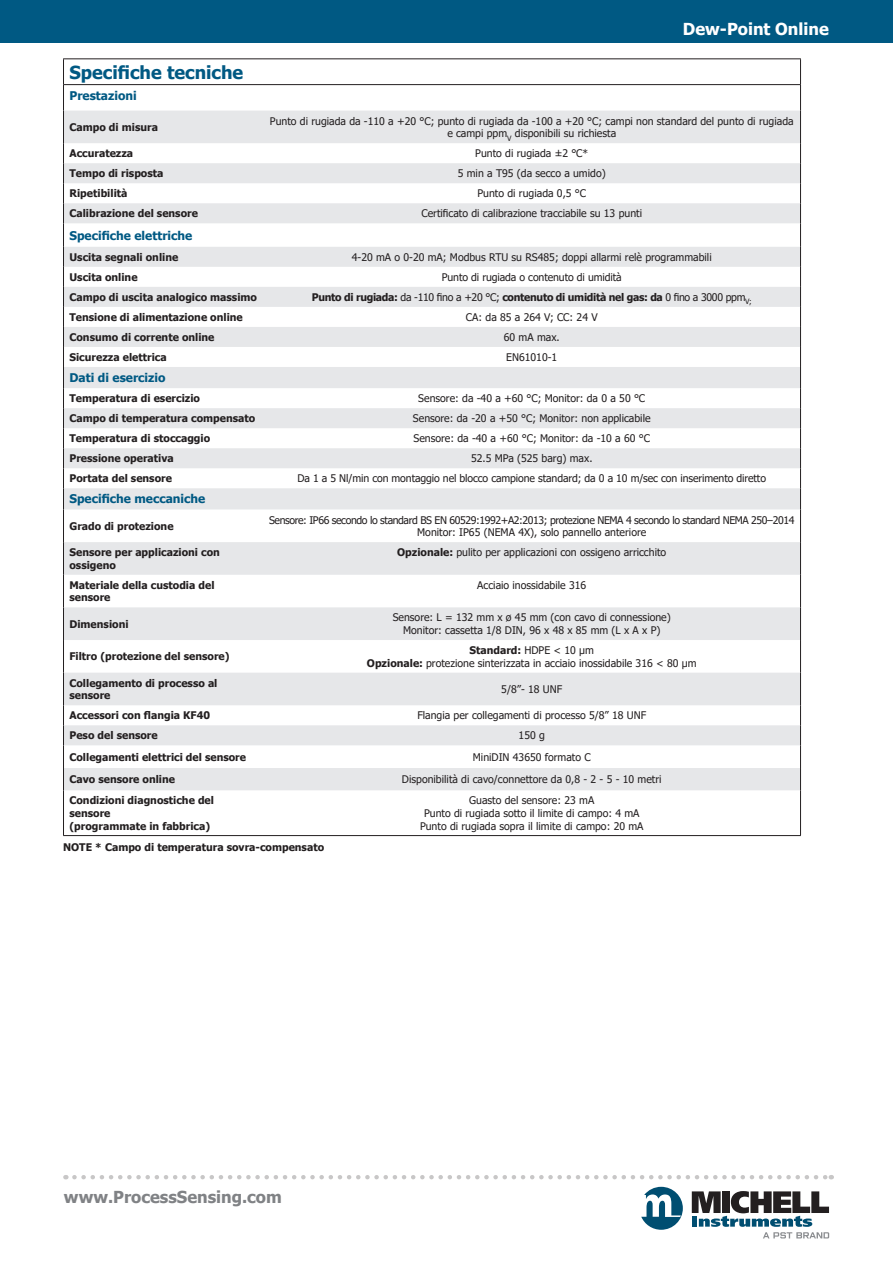
<style>
.page{position:relative;width:893px;height:1263px;background:#fff}
.page>*{position:absolute;margin:0;border:0;box-sizing:border-box;transform-origin:0 0}
.Heading_3{font:700 18px "Tahoma";color:#005983}
.t1{font:700 16.5px "Tahoma";color:#808285}
.t2{font:700 16.5px "Tahoma";color:#fff}
.Specifications_heading{font:700 12px "Tahoma";color:#005983}
.Table_text{font:10.5px/12.6px "Tahoma";color:#231f20;text-align:center}
.Table_heading{font:700 10.5px/12.6px "Tahoma";color:#231f20}
.Table_text-2{font:10.5px "Tahoma";letter-spacing:-.04em;color:#231f20}
.Table_text-3{font:700 10.5px "Tahoma";letter-spacing:-.03em;color:#231f20}
.Heading_2{font:700 10.5px "Tahoma";color:#231f20}
.Table_text-4{font:700 10.5px "Tahoma";color:#231f20}
.s1{font-weight:400}
.s2{font-weight:700}
</style>
<div class="page">
<div style="left:0;top:0;width:893px;height:43px;background:#005983"></div>
<svg style="left:74px;top:1175px;width:758px;height:4px"></svg>
<svg style="left:641px;top:1187px;width:42px;height:43px"></svg>
<svg style="left:692px;top:1191px;width:137px;height:47px"></svg>
<svg style="left:64px;top:111px;width:736px;height:679px;fill:#e6e7e9"></svg>
<hr style="left:63px;top:84px;width:200px;height:1px;background:#231f20">
<hr style="left:263px;top:84px;width:538px;height:1px;background:#231f20">
<hr style="left:63px;top:58px;width:200px;height:1px;background:#231f20">
<hr style="left:263px;top:58px;width:538px;height:1px;background:#231f20">
<svg style="left:63px;top:59px;width:1px;height:52px"></svg>
<svg style="left:800px;top:59px;width:1px;height:52px"></svg>
<hr style="left:63px;top:111px;width:1px;height:32px;background:#231f20">
<hr style="left:800px;top:111px;width:1px;height:32px;background:#231f20">
<svg style="left:800px;top:143px;width:1px;height:366px"></svg>
<svg style="left:63px;top:143px;width:1px;height:366px"></svg>
<hr style="left:63px;top:509px;width:1px;height:33px;background:#231f20">
<hr style="left:800px;top:509px;width:1px;height:33px;background:#231f20">
<hr style="left:63px;top:542px;width:1px;height:33px;background:#231f20">
<hr style="left:800px;top:542px;width:1px;height:33px;background:#231f20">
<hr style="left:63px;top:575px;width:1px;height:32px;background:#231f20">
<hr style="left:800px;top:575px;width:1px;height:32px;background:#231f20">
<hr style="left:63px;top:607px;width:1px;height:33px;background:#231f20">
<hr style="left:800px;top:607px;width:1px;height:33px;background:#231f20">
<hr style="left:63px;top:640px;width:1px;height:33px;background:#231f20">
<hr style="left:800px;top:640px;width:1px;height:33px;background:#231f20">
<hr style="left:63px;top:673px;width:1px;height:32px;background:#231f20">
<hr style="left:800px;top:673px;width:1px;height:32px;background:#231f20">
<svg style="left:63px;top:705px;width:1px;height:85px"></svg>
<svg style="left:800px;top:705px;width:1px;height:85px"></svg>
<hr style="left:63px;top:790px;width:1px;height:45px;background:#231f20">
<hr style="left:800px;top:790px;width:1px;height:45px;background:#231f20">
<hr style="left:63px;top:835px;width:200px;height:1px;background:#231f20">
<hr style="left:263px;top:835px;width:538px;height:1px;background:#231f20">
<h2 class="t2" style="left:683px;top:17px;width:147px">Dew-Point Online</h2>
<p class="Heading_3" style="left:70px;top:59px;width:175px">Specifiche tecniche</p>
<p class="Specifications_heading" style="left:70px;top:87px;width:69px">Prestazioni</p>
<p class="Table_heading" style="left:70px;top:121px;width:90px">Campo di misura</p>
<p class="Table_text" style="left:270px;top:115px;width:525px">Punto di rugiada da -110 a +20 °C; punto di rugiada da -100 a +20 °C; campi non standard del punto di rugiada e campi ppm<sub>V</sub> disponibili su richiesta</p>
<p class="Table_heading" style="left:70px;top:148px;width:65px">Accuratezza</p>
<p class="Table_text" style="left:475px;top:148px;width:115px">Punto di rugiada ±2 °C*</p>
<p class="Table_heading" style="left:70px;top:168px;width:95px">Tempo di risposta</p>
<p class="Table_text" style="left:458px;top:168px;width:149px">5 min a T95 (da secco a umido)</p>
<p class="Table_heading" style="left:70px;top:188px;width:59px">Ripetibilità</p>
<p class="Table_text" style="left:477px;top:188px;width:110px">Punto di rugiada 0,5 °C</p>
<p class="Table_heading" style="left:70px;top:208px;width:130px">Calibrazione del sensore</p>
<p class="Table_text" style="left:421px;top:208px;width:222px">Certificato di calibrazione tracciabile su 13 punti</p>
<p class="Specifications_heading" style="left:70px;top:227px;width:124px">Specifiche elettriche</p>
<p class="Table_heading" style="left:70px;top:251px;width:110px">Uscita segnali online</p>
<p class="Table_text" style="left:352px;top:251px;width:361px">4-20 mA o 0-20 mA; Modbus RTU su RS485; doppi allarmi relè programmabili</p>
<p class="Table_heading" style="left:70px;top:271px;width:70px">Uscita online</p>
<p class="Table_text" style="left:442px;top:271px;width:181px">Punto di rugiada o contenuto di umidità</p>
<p class="Table_heading" style="left:70px;top:291px;width:189px">Campo di uscita analogico massimo</p>
<p class="Table_text-3" style="left:312px;top:290px;width:441px">Punto di rugiada: <span class="s1">da -110 fino a +20 °C;</span> contenuto di umidità nel gas: da <span class="s1">0 fino a 3000 ppm</span><sub>V;</sub></p>
<p class="Table_heading" style="left:70px;top:311px;width:175px">Tensione di alimentazione online</p>
<p class="Table_text" style="left:466px;top:311px;width:133px">CA: da 85 a 264 V; CC: 24 V</p>
<p class="Table_heading" style="left:70px;top:331px;width:147px">Consumo di corrente online</p>
<p class="Table_text" style="left:504px;top:331px;width:57px">60 mA max.</p>
<p class="Table_heading" style="left:70px;top:351px;width:99px">Sicurezza elettrica</p>
<p class="Table_text" style="left:506px;top:351px;width:53px">EN61010-1</p>
<p class="Specifications_heading" style="left:70px;top:369px;width:98px">Dati di esercizio</p>
<p class="Table_heading" style="left:70px;top:392px;width:132px">Temperatura di esercizio</p>
<p class="Table_text" style="left:418px;top:393px;width:228px">Sensore: da -40 a +60 °C; Monitor: da 0 a 50 °C</p>
<p class="Table_heading" style="left:70px;top:412px;width:187px">Campo di temperatura compensato</p>
<p class="Table_text" style="left:413px;top:413px;width:239px">Sensore: da -20 a +50 °C; Monitor: non applicabile</p>
<p class="Table_heading" style="left:70px;top:433px;width:142px">Temperatura di stoccaggio</p>
<p class="Table_text" style="left:413px;top:433px;width:238px">Sensore: da -40 a +60 °C; Monitor: da -10 a 60 °C</p>
<p class="Table_heading" style="left:70px;top:453px;width:106px">Pressione operativa</p>
<p class="Table_text" style="left:471px;top:453px;width:123px">52.5 MPa (525 barg) max.</p>
<p class="Table_heading" style="left:70px;top:473px;width:104px">Portata del sensore</p>
<p class="Table_text" style="left:297px;top:473px;width:470px">Da 1 a 5 Nl/min con montaggio nel blocco campione standard; da 0 a 10 m/sec con inserimento diretto</p>
<p class="Specifications_heading" style="left:70px;top:491px;width:137px">Specifiche meccaniche</p>
<p class="Table_heading" style="left:70px;top:520px;width:106px">Grado di protezione</p>
<p class="Table_text-2" style="left:269px;top:513px;width:527px">Sensore: IP66 secondo lo standard BS EN 60529:1992+A2:2013; protezione NEMA 4 secondo lo standard NEMA 250–2014</p>
<p class="Table_text" style="left:417px;top:527px;width:231px">Monitor: IP65 (NEMA 4X), solo pannello anteriore</p>
<p class="Table_heading" style="left:70px;top:546px;width:152px">Sensore per applicazioni con ossigeno</p>
<p class="Table_text" style="left:397px;top:547px;width:271px"><span class="s2">Opzionale:</span> pulito per applicazioni con ossigeno arricchito</p>
<p class="Table_heading" style="left:70px;top:579px;width:146px">Materiale della custodia del sensore</p>
<p class="Table_text" style="left:477px;top:579px;width:110px">Acciaio inossidabile 316</p>
<p class="Table_heading" style="left:70px;top:618px;width:61px">Dimensioni</p>
<p class="Table_text" style="left:393px;top:612px;width:280px">Sensore: L = 132 mm x ø 45 mm (con cavo di connessione)</p>
<p class="Table_text" style="left:403px;top:624px;width:259px">Monitor: cassetta 1/8 DIN, 96 x 48 x 85 mm (L x A x P)</p>
<p class="Table_heading" style="left:70px;top:651px;width:162px">Filtro (protezione del sensore)</p>
<p class="Table_text-4" style="left:469px;top:643px;width:126px">Standard: <span class="s1">HDPE &lt; 10 µm</span></p>
<p class="Table_text" style="left:367px;top:657px;width:331px"><span class="s2">Opzionale:</span> protezione sinterizzata in acciaio inossidabile 316 &lt; 80 µm</p>
<p class="Table_heading" style="left:70px;top:677px;width:149px">Collegamento di processo al sensore</p>
<p class="Table_text" style="left:501px;top:683px;width:62px">5/8”- 18 UNF</p>
<p class="Table_heading" style="left:70px;top:710px;width:142px">Accessori con flangia KF40</p>
<p class="Table_text" style="left:417px;top:710px;width:230px">Flangia per collegamenti di processo 5/8” 18 UNF</p>
<p class="Table_heading" style="left:70px;top:730px;width:90px">Peso del sensore</p>
<p class="Table_text" style="left:519px;top:730px;width:28px">150 g</p>
<p class="Table_heading" style="left:70px;top:751px;width:178px">Collegamenti elettrici del sensore</p>
<p class="Table_text" style="left:473px;top:751px;width:119px">MiniDIN 43650 formato C</p>
<p class="Table_heading" style="left:70px;top:773px;width:107px">Cavo sensore online</p>
<p class="Table_text" style="left:402px;top:774px;width:261px">Disponibilità di cavo/connettore da 0,8 - 2 - 5 - 10 metri</p>
<p class="Table_heading" style="left:70px;top:795px;width:146px">Condizioni diagnostiche del sensore</p>
<p class="Table_heading" style="left:70px;top:820px;width:142px">(programmate in fabbrica)</p>
<p class="Table_text" style="left:469px;top:795px;width:127px">Guasto del sensore: 23 mA</p>
<p class="Table_text" style="left:424px;top:807px;width:217px">Punto di rugiada sotto il limite di campo: 4 mA</p>
<p class="Table_text" style="left:420px;top:820px;width:225px">Punto di rugiada sopra il limite di campo: 20 mA</p>
<p class="Heading_2" style="left:63px;top:840px;width:263px">NOTE * Campo di temperatura sovra-compensato</p>
<h2 class="t1" style="left:64px;top:1186px;width:219px">www.ProcessSensing.com</h2>
</div>
